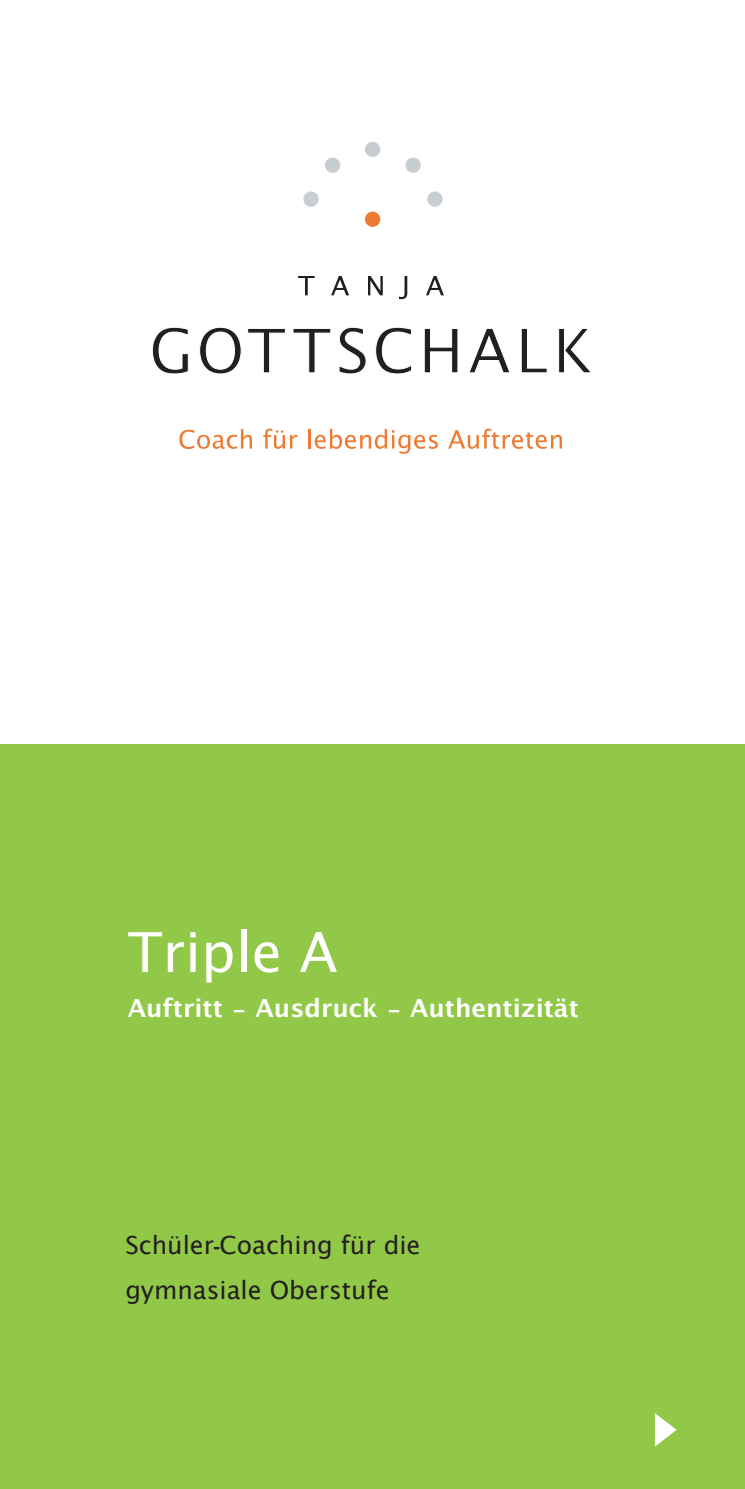
<style>
.page{position:relative;width:745px;height:1489px;background:#fff}
.page>*{position:absolute;margin:0;border:0;box-sizing:border-box;transform-origin:0 0}
.t1{font:55px "Lucida Grande";color:#fff}
.t2{font:25px/45px "Lucida Grande";color:#231f20}
.t3{font:700 25px "Lucida Grande";color:#fff}
.s1{font-family:"Futura";font-weight:500}
</style>
<div class="page">
<div style="left:0;top:744px;width:744px;height:744px;background:#92c848"></div>
<svg style="left:298px;top:276px;width:16px;height:19px"></svg>
<svg style="left:331px;top:276px;width:18px;height:19px"></svg>
<svg style="left:368px;top:276px;width:14px;height:19px"></svg>
<svg style="left:399px;top:276px;width:8px;height:23px"></svg>
<svg style="left:426px;top:276px;width:17px;height:19px"></svg>
<svg style="left:152px;top:327px;width:37px;height:47px"></svg>
<svg style="left:199px;top:327px;width:86px;height:47px"></svg>
<svg style="left:293px;top:328px;width:38px;height:45px"></svg>
<svg style="left:339px;top:327px;width:27px;height:47px"></svg>
<svg style="left:375px;top:327px;width:37px;height:47px"></svg>
<svg style="left:424px;top:328px;width:34px;height:45px"></svg>
<svg style="left:470px;top:328px;width:40px;height:45px"></svg>
<svg style="left:521px;top:328px;width:26px;height:45px"></svg>
<svg style="left:558px;top:328px;width:32px;height:45px"></svg>
<div style="left:365px;top:211px;width:15px;height:16px;background:#ed7c32;border-radius:50%"></div>
<div style="left:365px;top:142px;width:15px;height:15px;background:#c7ced2;border-radius:50%"></div>
<div style="left:405px;top:157px;width:15px;height:16px;background:#c7ced2;border-radius:50%"></div>
<div style="left:325px;top:157px;width:15px;height:16px;background:#c7ced2;border-radius:50%"></div>
<div style="left:303px;top:191px;width:15px;height:16px;background:#c7ced2;border-radius:50%"></div>
<div style="left:427px;top:191px;width:15px;height:16px;background:#c7ced2;border-radius:50%"></div>
<svg style="left:179px;top:429px;width:73px;height:20px"></svg>
<svg style="left:263px;top:428px;width:34px;height:21px"></svg>
<svg style="left:308px;top:429px;width:129px;height:25px"></svg>
<svg style="left:448px;top:428px;width:113px;height:21px"></svg>
<svg style="left:654px;top:1413px;width:22px;height:33px"></svg>
<h1 class="t1" style="left:128px;top:920px;width:211px">Triple A</h1>
<p class="t3" style="left:128px;top:987px;width:452px">Auftritt <span class="s1">–</span> Ausdruck <span class="s1">–</span> Authentizität</p>
<p class="t2" style="left:125px;top:1223px;width:296px">Schüler<span class="s1">-</span>Coaching für die gymnasiale Oberstufe</p>
</div>
